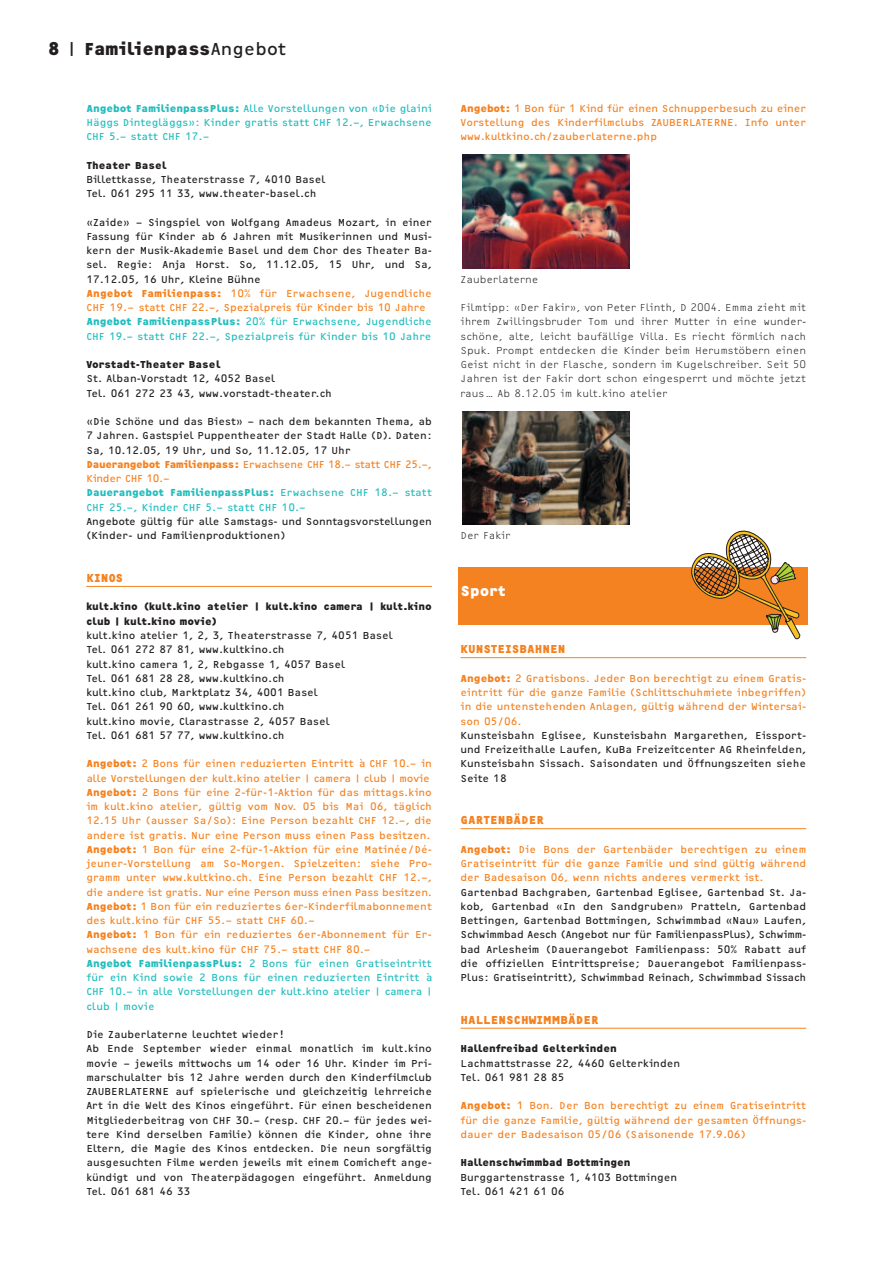
<style>
.page{position:relative;width:893px;height:1263px;background:#fff}
.page>*{position:absolute;margin:0;border:0;box-sizing:border-box;transform-origin:0 0}
.t1{font:700 18px "OCRF";color:#231f20}
.t2{font:700 15px "OCRF";color:#fff}
.t3{font:700 12px "OCRF";color:#f58220}
.t4{font:10.5px/14.2px "OCRF";color:#231f20}
.t5{font:10.5px/14.2px "OCRF";color:#f58220;text-align:justify}
.t6{font:300 10.5px/14.2px "OCRF";color:#231f20;text-align:justify}
.t7{font:700 10.5px/14.2px "OCRF";color:#231f20}
.t8{font:10.5px/14.2px "OCRF";color:#23bdbd;text-align:justify}
.s1{font-weight:400}
.s2{font-weight:700}
.s3{font-weight:700;color:#f58220}
.s4{color:#f58220}
.s5{font-weight:700;color:#23bdbd}
.s6{color:#23bdbd}
</style>
<div class="page">
<div style="left:458px;top:568px;width:350px;height:57px;background:#f58220"></div>
<svg style="left:689px;top:530px;width:112px;height:110px"></svg>
<hr style="left:86px;top:586px;width:346px;height:1px;background:#f58220">
<hr style="left:461px;top:657px;width:345px;height:1px;background:#f58220">
<hr style="left:461px;top:828px;width:345px;height:1px;background:#f58220">
<hr style="left:461px;top:1028px;width:345px;height:1px;background:#f58220">
<img style="left:462px;top:411px;width:167px;height:114px">
<img style="left:462px;top:155px;width:167px;height:113px">
<h1 class="t1" style="left:48px;top:42px;width:240px">8 <span class="s1">|</span> Familienpass<span class="s1">Angebot</span></h1>
<p class="t8" style="left:86px;top:102px;width:347px"><span class="s2">Angebot FamilienpassPlus:</span> Alle Vorstellungen von «Die glaini Häggs Dintegläggs»: Kinder gratis statt CHF 12.–, Erwachsene CHF 5.– statt CHF 17.–</p>
<p class="t7" style="left:86px;top:159px;width:82px">Theater Basel</p>
<p class="t4" style="left:86px;top:173px;width:241px">Billettkasse, Theaterstrasse 7, 4010 Basel<br>Tel. 061 295 11 33, www.theater-basel.ch</p>
<p class="t4" style="left:86px;top:216px;width:347px">«Zaide» – Singspiel von Wolfgang Amadeus Mozart, in einer Fassung für Kinder ab 6 Jahren mit Musikerinnen und Musi&shy;kern der Musik-Akademie Basel und dem Chor des Theater Ba&shy;sel. Regie: Anja Horst. So, 11.12.05, 15 Uhr, und Sa, 17.12.05, 16 Uhr, Kleine Bühne<br><span class="s3">Angebot Familienpass:</span> <span class="s4">10% für Erwachsene, Jugendliche CHF 19.– statt CHF 22.–, Spezialpreis für Kinder bis 10 Jahre </span><span class="s5">Angebot FamilienpassPlus:</span> <span class="s6">20% für Erwachsene, Jugendliche CHF 19.– statt CHF 22.–, Spezialpreis für Kinder bis 10 Jahre</span></p>
<p class="t7" style="left:86px;top:358px;width:136px">Vorstadt-Theater Basel</p>
<p class="t4" style="left:86px;top:372px;width:247px">St. Alban-Vorstadt 12, 4052 Basel<br>Tel. 061 272 23 43, www.vorstadt-theater.ch</p>
<p class="t4" style="left:86px;top:415px;width:347px">«Die Schöne und das Biest» – nach dem bekannten Thema, ab 7 Jahren. Gastspiel Puppentheater der Stadt Halle (D). Daten:<br>Sa, 10.12.05, 19 Uhr, und So, 11.12.05, 17 Uhr<br><span class="s3">Dauerangebot Familienpass:</span> <span class="s4">Erwachsene CHF 18.– statt CHF 25.–, Kinder CHF 10.–<br></span><span class="s5">Dauerangebot FamilienpassPlus:</span> <span class="s6">Erwachsene CHF 18.– statt CHF 25.–, Kinder CHF 5.– statt CHF 10.–</span></p>
<p class="t4" style="left:86px;top:515px;width:347px">Angebote gültig für alle Samstags- und Sonntagsvorstellungen (Kinder- und Familienproduktionen)</p>
<p class="t3" style="left:86px;top:573px;width:38px">KINOS</p>
<p class="t7" style="left:86px;top:600px;width:347px">kult.kino (kult.kino atelier | kult.kino camera | kult.kino club | kult.kino movie)</p>
<p class="t4" style="left:86px;top:629px;width:308px">kult.kino atelier 1, 2, 3, Theaterstrasse 7, 4051 Basel Tel. 061 272 87 81, www.kultkino.ch<br>kult.kino camera 1, 2, Rebgasse 1, 4057 Basel<br>Tel. 061 681 28 28, www.kultkino.ch<br>kult.kino club, Marktplatz 34, 4001 Basel<br>Tel. 061 261 90 60, www.kultkino.ch<br>kult.kino movie, Clarastrasse 2, 4057 Basel<br>Tel. 061 681 57 77, www.kultkino.ch</p>
<p class="t5" style="left:86px;top:757px;width:347px;text-align:left"><span class="s2">Angebot:</span> 2 Bons für einen reduzierten Eintritt à CHF 10.– in alle Vorstellungen der kult.kino atelier | camera | club | movie <span class="s2">Angebot:</span> 2 Bons für eine 2-für-1-Aktion für das mittags.kino im kult.kino atelier, gültig vom Nov. 05 bis Mai 06, täglich 12.15 Uhr (ausser Sa/So): Eine Person bezahlt CHF 12.–, die andere ist gratis. Nur eine Person muss einen Pass besitzen.<br><span class="s2">Angebot:</span> 1 Bon für eine 2-für-1-Aktion für eine Matinée/Dé&shy;jeuner-Vorstellung am So-Morgen. Spielzeiten: siehe Pro&shy;gramm unter www.kultkino.ch. Eine Person bezahlt CHF 12.–, die andere ist gratis. Nur eine Person muss einen Pass besitzen.<br><span class="s2">Angebot:</span> 1 Bon für ein reduziertes 6er-Kinderfilmabonnement des kult.kino für CHF 55.– statt CHF 60.–<br><span class="s2">Angebot:</span> 1 Bon für ein reduziertes 6er-Abonnement für Er&shy;wachsene des kult.kino für CHF 75.– statt CHF 80.–<br><span class="s5">Angebot FamilienpassPlus:</span> <span class="s6">2 Bons für einen Gratiseintritt für ein Kind sowie 2 Bons für einen reduzierten Eintritt à CHF 10.– in alle Vorstellungen der kult.kino atelier | camera | club | movie</span></p>
<p class="t4" style="left:86px;top:1028px;width:347px">Die Zauberlaterne leuchtet wieder!<br>Ab Ende September wieder einmal monatlich im kult.kino movie – jeweils mittwochs um 14 oder 16 Uhr. Kinder im Pri&shy;marschulalter bis 12 Jahre werden durch den Kinderfilmclub ZAUBERLATERNE auf spielerische und gleichzeitig lehrreiche Art in die Welt des Kinos eingeführt. Für einen bescheidenen Mitgliederbeitrag von CHF 30.– (resp. CHF 20.– für jedes wei&shy;tere Kind derselben Familie) können die Kinder, ohne ihre Eltern, die Magie des Kinos entdecken. Die neun sorgfältig ausgesuchten Filme werden jeweils mit einem Comicheft ange&shy;kündigt und von Theaterpädagogen eingeführt. Anmeldung Tel. 061 681 46 33</p>
<p class="t5" style="left:461px;top:102px;width:347px"><span class="s2">Angebot:</span> 1 Bon für 1 Kind für einen Schnupperbesuch zu einer Vorstellung des Kinderfilmclubs ZAUBERLATERNE. Info unter www.kultkino.ch/zauberlaterne.php</p>
<p class="t6" style="left:461px;top:273px;width:80px">Zauberlaterne</p>
<p class="t6" style="left:461px;top:301px;width:347px">Filmtipp: «Der Fakir», von Peter Flinth, D 2004. Emma zieht mit ihrem Zwillingsbruder Tom und ihrer Mutter in eine wunder&shy;schöne, alte, leicht baufällige Villa. Es riecht förmlich nach Spuk. Prompt entdecken die Kinder beim Herumstöbern einen Geist nicht in der Flasche, sondern im Kugelschreiber. Seit 50<br>Jahren ist der Fakir dort schon eingesperrt und möchte jetzt raus … Ab 8.12.05 im kult.kino atelier</p>
<p class="t6" style="left:461px;top:529px;width:51px">Der Fakir</p>
<h2 class="t2" style="left:461px;top:585px;width:47px">Sport</h2>
<p class="t3" style="left:461px;top:645px;width:107px">KUNSTEISBAHNEN</p>
<p class="t5" style="left:461px;top:672px;width:347px"><span class="s2">Angebot:</span> 2 Gratisbons. Jeder Bon berechtigt zu einem Gratis&shy;eintritt für die ganze Familie (Schlittschuhmiete inbegriffen) in die untenstehenden Anlagen, gültig während der Wintersai&shy;son 05/06.</p>
<p class="t4" style="left:461px;top:729px;width:347px;text-align:justify">Kunsteisbahn Eglisee, Kunsteisbahn Margarethen, Eissport&shy;und Freizeithalle Laufen, KuBa Freizeitcenter AG Rheinfelden, Kunsteisbahn Sissach. Saisondaten und Öffnungszeiten siehe Seite 18</p>
<p class="t3" style="left:461px;top:816px;width:85px">GARTENBÄDER</p>
<p class="t5" style="left:461px;top:843px;width:347px"><span class="s2">Angebot:</span> Die Bons der Gartenbäder berechtigen zu einem Gratiseintritt für die ganze Familie und sind gültig während der Badesaison 06, wenn nichts anderes vermerkt ist.</p>
<p class="t4" style="left:461px;top:885px;width:347px;text-align:justify">Gartenbad Bachgraben, Gartenbad Eglisee, Gartenbad St. Ja&shy;kob, Gartenbad «In den Sandgruben» Pratteln, Gartenbad Bettingen, Gartenbad Bottmingen, Schwimmbad «Nau» Laufen, Schwimmbad Aesch (Angebot nur für FamilienpassPlus), Schwimm&shy;bad Arlesheim (Dauerangebot Familienpass: 50% Rabatt auf die offiziellen Eintrittspreise; Dauerangebot Familienpass-Plus: Gratiseintritt), Schwimmbad Reinach, Schwimmbad Sissach</p>
<p class="t3" style="left:461px;top:1015px;width:140px">HALLENSCHWIMMBÄDER</p>
<p class="t7" style="left:461px;top:1042px;width:158px">Hallenfreibad Gelterkinden</p>
<p class="t4" style="left:461px;top:1056px;width:221px">Lachmattstrasse 22, 4460 Gelterkinden<br>Tel. 061 981 28 85</p>
<p class="t5" style="left:461px;top:1099px;width:347px"><span class="s2">Angebot:</span> 1 Bon. Der Bon berechtigt zu einem Gratiseintritt für die ganze Familie, gültig während der gesamten Öffnungs&shy;dauer der Badesaison 05/06 (Saisonende 17.9.06)</p>
<p class="t7" style="left:461px;top:1156px;width:172px">Hallenschwimmbad Bottmingen</p>
<p class="t4" style="left:461px;top:1170px;width:218px">Burggartenstrasse 1, 4103 Bottmingen<br>Tel. 061 421 61 06</p>
</div>
